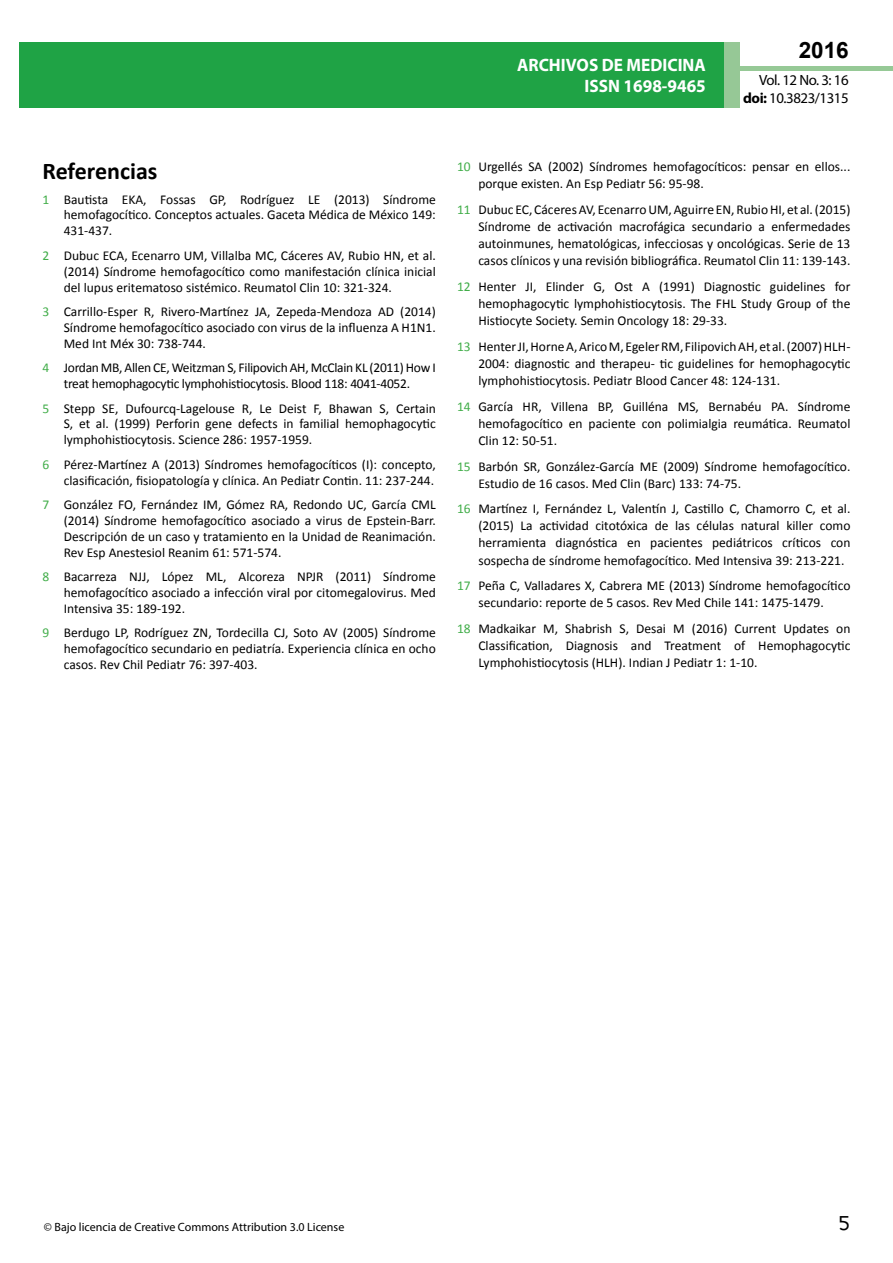
<style>
.page{position:relative;width:893px;height:1263px;background:#fff}
.page>*{position:absolute;margin:0;border:0;box-sizing:border-box;transform-origin:0 0}
.t1{font:25.5px "Tunga";color:#000}
.t2{font:700 24px "Calibri";color:#000}
.t3{font:700 22.5px "Arial";color:#000}
.t4{font:700 18px/21.6px "Myriad Pro";color:#fff;text-align:right;scale:.96 1}
.t5{font:14.85px/17.9px "Myriad Pro";letter-spacing:-.03em;color:#000;text-align:right}
.t6{font:13.5px/17.1px "Calibri";color:#000;text-align:justify}
.t7{font:13.5px/15.9px "Calibri";letter-spacing:-.02em;color:#000;text-align:center}
.t8{font:12px "Myriad Pro";color:#000}
.s1{font-weight:700}
.s2{color:#41ad49}
</style>
<div class="page">
<div style="left:722px;top:66px;width:171px;height:5px;background:#96c996"></div>
<div style="left:19px;top:42px;width:706px;height:66px;background:#1fa345"></div>
<div style="left:725px;top:42px;width:15px;height:66px;background:#96c896"></div>
<h3 class="t4" style="left:517px;top:53px;width:198px">ARCHIVOS DE MEDICINA<br>ISSN 1698-9465</h3>
<h3 class="t3" style="left:799px;top:35px;width:52px">2016</h3>
<p class="t5" style="left:743px;top:71px;width:107px">Vol. 12 No. 3: 16 <span class="s1">doi:</span> 10.3823/1315</p>
<h2 class="t2" style="left:43px;top:156px;width:116px">Referencias</h2>
<p class="t6" style="left:64px;top:191px;width:374px;line-height:15.9px;text-indent:-21px"><span class="s2">1</span> Bautista EKA, Fossas GP, Rodríguez LE (2013) Síndrome hemofagocítico. Conceptos actuales. Gaceta Médica de México 149:<br>431-437.</p>
<p class="t6" style="left:64px;top:247px;width:374px;line-height:15.9px;text-indent:-21px"><span class="s2">2</span> Dubuc ECA, Ecenarro UM, Villalba MC, Cáceres AV, Rubio HN, et al. (2014) Síndrome hemofagocítico como manifestación clínica inicial del lupus eritematoso sistémico. Reumatol Clin 10: 321-324.</p>
<p class="t6" style="left:64px;top:304px;width:374px;line-height:15.9px;text-indent:-21px"><span class="s2">3</span> Carrillo-Esper R, Rivero-Martínez JA, Zepeda-Mendoza AD (2014)<br>Síndrome hemofagocítico asociado con virus de la influenza A H1N1.<br>Med Int Méx 30: 738-744.</p>
<p class="t7" style="left:43px;top:360px;width:395px"><span class="s2">4</span> Jordan MB, Allen CE, Weitzman S, Filipovich AH, McClain KL (2011) How I treat hemophagocytic lymphohistiocytosis. Blood 118: 4041-4052.</p>
<p class="t6" style="left:64px;top:400px;width:374px;line-height:15.9px;text-indent:-21px"><span class="s2">5</span> Stepp SE, Dufourcq-Lagelouse R, Le Deist F, Bhawan S, Certain S, et al. (1999) Perforin gene defects in familial hemophagocytic lymphohistiocytosis. Science 286: 1957-1959.</p>
<p class="t6" style="left:43px;top:456px;width:395px;line-height:15.9px;text-align:right"><span class="s2">6</span> Pérez-Martínez A (2013) Síndromes hemofagocíticos (I): concepto, clasificación, fisiopatología y clínica. An Pediatr Contin. 11: 237-244.</p>
<p class="t6" style="left:64px;top:497px;width:374px;line-height:15.9px;text-indent:-21px"><span class="s2">7</span> González FO, Fernández IM, Gómez RA, Redondo UC, García CML (2014) Síndrome hemofagocítico asociado a virus de Epstein-Barr.<br>Descripción de un caso y tratamiento en la Unidad de Reanimación.<br>Rev Esp Anestesiol Reanim 61: 571-574.</p>
<p class="t6" style="left:64px;top:569px;width:374px;line-height:15.9px;text-indent:-21px"><span class="s2">8</span> Bacarreza NJJ, López ML, Alcoreza NPJR (2011) Síndrome hemofagocítico asociado a infección viral por citomegalovirus. Med Intensiva 35: 189-192.</p>
<p class="t6" style="left:64px;top:625px;width:374px;line-height:15.9px;text-indent:-21px"><span class="s2">9</span> Berdugo LP, Rodríguez ZN, Tordecilla CJ, Soto AV (2005) Síndrome hemofagocítico secundario en pediatría. Experiencia clínica en ocho casos. Rev Chil Pediatr 76: 397-403.</p>
<p class="t6" style="left:478px;top:158px;width:374px;text-indent:-21px"><span class="s2">10</span> Urgellés SA (2002) Síndromes hemofagocíticos: pensar en ellos... porque existen. An Esp Pediatr 56: 95-98.</p>
<p class="t6" style="left:478px;top:201px;width:374px;text-indent:-21px"><span class="s2">11</span> Dubuc EC, Cáceres AV, Ecenarro UM, Aguirre EN, Rubio HI, et al. (2015)<br>Síndrome de activación macrofágica secundario a enfermedades autoinmunes, hematológicas, infecciosas y oncológicas. Serie de 13 casos clínicos y una revisión bibliográfica. Reumatol Clin 11: 139-143.</p>
<p class="t6" style="left:478px;top:278px;width:374px;text-indent:-21px"><span class="s2">12</span> Henter JI, Elinder G, Ost A (1991) Diagnostic guidelines for hemophagocytic lymphohistiocytosis. The FHL Study Group of the Histiocyte Society. Semin Oncology 18: 29-33.</p>
<p class="t6" style="left:478px;top:338px;width:374px;text-indent:-21px"><span class="s2">13</span> Henter JI, Horne A, Arico M, Egeler RM, Filipovich AH, et al. (2007) HLH-2004: diagnostic and therapeu- tic guidelines for hemophagocytic lymphohistiocytosis. Pediatr Blood Cancer 48: 124-131.</p>
<p class="t6" style="left:478px;top:398px;width:374px;text-indent:-21px"><span class="s2">14</span> García HR, Villena BP, Guilléna MS, Bernabéu PA. Síndrome hemofagocítico en paciente con polimialgia reumática. Reumatol Clin 12: 50-51.</p>
<p class="t6" style="left:478px;top:457px;width:374px;text-indent:-21px"><span class="s2">15</span> Barbón SR, González-García ME (2009) Síndrome hemofagocítico.<br>Estudio de 16 casos. Med Clin (Barc) 133: 74-75.</p>
<p class="t6" style="left:478px;top:500px;width:374px;text-indent:-21px"><span class="s2">16</span> Martínez I, Fernández L, Valentín J, Castillo C, Chamorro C, et al. (2015) La actividad citotóxica de las células natural killer como herramienta diagnóstica en pacientes pediátricos críticos con sospecha de síndrome hemofagocítico. Med Intensiva 39: 213-221.</p>
<p class="t6" style="left:457px;top:577px;width:395px;text-align:center"><span class="s2">17</span> Peña C, Valladares X, Cabrera ME (2013) Síndrome hemofagocítico secundario: reporte de 5 casos. Rev Med Chile 141: 1475-1479.</p>
<p class="t6" style="left:478px;top:620px;width:374px;text-indent:-21px"><span class="s2">18</span> Madkaikar M, Shabrish S, Desai M (2016) Current Updates on Classification, Diagnosis and Treatment of Hemophagocytic Lymphohistiocytosis (HLH). Indian J Pediatr 1: 1-10.</p>
<p class="t8" style="left:44px;top:1220px;width:302px">© Bajo licencia de Creative Commons Attribution 3.0 License</p>
<h1 class="t1" style="left:839px;top:1206px;width:13px">5</h1>
</div>
